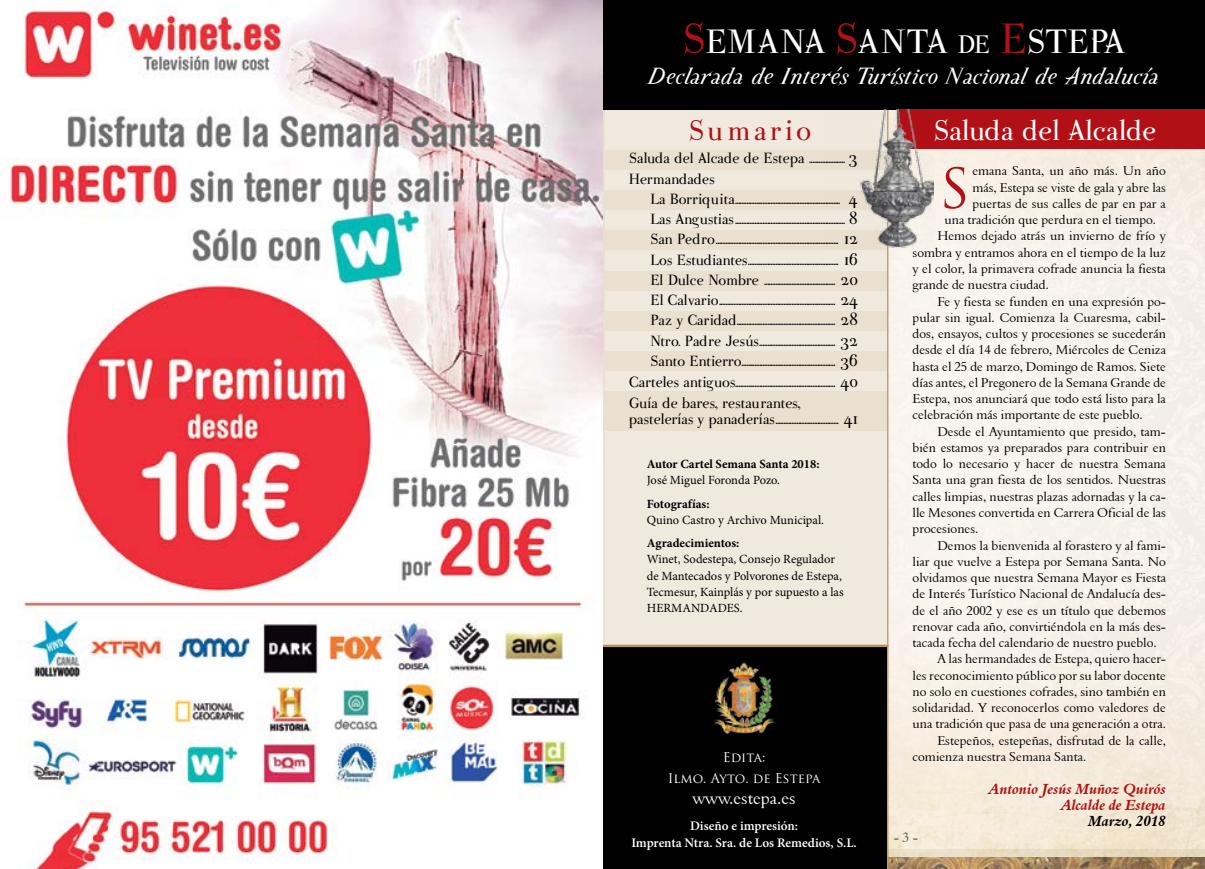
<style>
.page{position:relative;width:1205px;height:869px;background:#fff}
.page>*{position:absolute;margin:0;border:0;box-sizing:border-box;transform-origin:0 0}
.t1{font:53.62px "Trajan Pro";color:#b11116}
.t2{font:40px "Parma Petit";letter-spacing:.02em;color:#fff}
.t3{font:33.75px "Parma Petit";color:#fff}
.t4{font:33.75px "Parma Petit";letter-spacing:.1em;color:#b11116}
.t5{font:italic 27.5px "Parma Petit";color:#fff}
.t6{font:17.5px/20.6px "Parma Petit";color:#000}
.t7{font:17.5px "Aldine 401 BT Roman A";color:#fff}
.t8{font:15px/16.2px "Aldine 401 BT Bold Italic A";color:#b11116;text-align:right}
.t9{font:15px "Aldine 401 BT Bold Italic A";color:#000}
.t10{font:13.75px "Aldine 401 BT Roman A";color:#000}
.t11{font:13.12px "Aldine 401 BT Roman A";color:#000}
.t12{font:600 13.12px/17.5px "Minion Pro";color:#fff;text-align:center}
.t13{font:13.12px/21px "Trajan Pro";color:#fff;text-align:center}
.t14{font:12.5px/16.2px "Minion Pro";color:#000}
.t15{font:700 12.5px "Minion Pro";color:#000}
.s1{font-size:50px;color:#b11116}
.s2{font-size:30px}
</style>
<div class="page">
<img style="left:888px;top:149px;width:317px;height:719px">
<div style="left:602px;top:0;width:603px;height:110px;background:#000"></div>
<div style="left:605px;top:110px;width:283px;height:758px;background:#efe9de"></div>
<div style="left:897px;top:110px;width:308px;height:39px;background:#b11116"></div>
<div style="left:602px;top:647px;width:285px;height:221px;background:#000"></div>
<img style="left:714px;top:662px;width:62px;height:72px">
<div style="left:602px;top:150px;width:295px;height:19px;background:#e9e0cf"></div>
<div style="left:602px;top:311px;width:286px;height:20px;background:#e9e0cf"></div>
<div style="left:602px;top:230px;width:286px;height:20px;background:#e9e0cf"></div>
<div style="left:602px;top:392px;width:286px;height:39px;background:#e9e0cf"></div>
<div style="left:602px;top:190px;width:295px;height:20px;background:#e9e0cf"></div>
<div style="left:602px;top:351px;width:286px;height:20px;background:#e9e0cf"></div>
<div style="left:602px;top:271px;width:286px;height:19px;background:#e9e0cf"></div>
<hr style="left:887px;top:110px;width:1px;height:758px;background:#b49457">
<img style="left:822px;top:110px;width:112px;height:140px">
<hr style="left:602px;top:644px;width:286px;height:2px;background:#b49457">
<img style="left:6px;top:0;width:596px;height:868px">
<h2 class="t2" style="left:682px;top:19px;width:444px"><span class="s1">S</span>EMANA <span class="s1">S</span>ANTA <span class="s2">DE</span> <span class="s1">E</span>STEPA</h2>
<h3 class="t5" style="left:648px;top:61px;width:512px">Declarada de Interés Turístico Nacional de Andalucía</h3>
<h3 class="t3" style="left:934px;top:111px;width:224px">Saluda del Alcalde</h3>
<h3 class="t4" style="left:689px;top:111px;width:124px">Sumario</h3>
<h3 class="t6" style="left:629px;top:148px;width:230px">Saluda del Alcade de Estepa ...................... 3<br>Hermandades</h3>
<h3 class="t6" style="left:650px;top:189px;width:209px">La Borriquita................................................................. 4</h3>
<h3 class="t6" style="left:650px;top:209px;width:209px">Las Angustias.................................................................... 8</h3>
<h3 class="t6" style="left:650px;top:229px;width:209px">San Pedro............................................................................ 12</h3>
<h3 class="t6" style="left:650px;top:249px;width:209px">Los Estudiantes........................................................ 16</h3>
<h3 class="t6" style="left:650px;top:269px;width:209px">El Dulce Nombre ............................................ 20</h3>
<h3 class="t6" style="left:650px;top:290px;width:209px">El Calvario........................................................................ 24</h3>
<h3 class="t6" style="left:650px;top:310px;width:209px">Paz y Caridad............................................................. 28</h3>
<h3 class="t6" style="left:650px;top:330px;width:209px">Ntro. Padre Jesús............................................... 32</h3>
<h3 class="t6" style="left:650px;top:351px;width:209px">Santo Entierro.......................................................... 36</h3>
<h3 class="t6" style="left:629px;top:372px;width:230px">Carteles antiguos.............................................................. 40</h3>
<h3 class="t6" style="left:629px;top:392px;width:173px">Guía de bares, restaurantes,</h3>
<h3 class="t6" style="left:629px;top:408px;width:230px">pastelerías y panaderías....................................... 41</h3>
<h1 class="t1" style="left:939px;top:154px;width:32px">S</h1>
<p class="t11" style="left:972px;top:163px;width:195px">emana Santa, un año más. Un año</p>
<p class="t11" style="left:972px;top:179px;width:195px">más, Estepa se viste de gala y abre las</p>
<p class="t11" style="left:972px;top:195px;width:195px">puertas de sus calles de par en par a</p>
<p class="t11" style="left:944px;top:212px;width:213px">una tradición que perdura en el tiempo.</p>
<p class="t11" style="left:937px;top:228px;width:230px">Hemos dejado atrás un invierno de frío y</p>
<p class="t11" style="left:912px;top:244px;width:255px">sombra y entramos ahora en el tiempo de la luz</p>
<p class="t11" style="left:912px;top:260px;width:255px">y el color, la primavera cofrade anuncia la fiesta</p>
<p class="t11" style="left:912px;top:276px;width:138px">grande de nuestra ciudad.</p>
<p class="t11" style="left:937px;top:293px;width:230px">Fe y fiesta se funden en una expresión po-</p>
<p class="t11" style="left:912px;top:309px;width:255px">pular sin igual. Comienza la Cuaresma, cabil-</p>
<p class="t11" style="left:912px;top:325px;width:255px">dos, ensayos, cultos y procesiones se sucederán</p>
<p class="t11" style="left:912px;top:342px;width:255px">desde el día 14 de febrero, Miércoles de Ceniza</p>
<p class="t11" style="left:912px;top:358px;width:255px">hasta el 25 de marzo, Domingo de Ramos. Siete</p>
<p class="t11" style="left:912px;top:374px;width:255px">días antes, el Pregonero de la Semana Grande de</p>
<p class="t11" style="left:912px;top:390px;width:255px">Estepa, nos anunciará que todo está listo para la</p>
<p class="t11" style="left:912px;top:407px;width:232px">celebración más importante de este pueblo.</p>
<p class="t11" style="left:937px;top:423px;width:230px">Desde el Ayuntamiento que presido, tam-</p>
<p class="t11" style="left:912px;top:439px;width:255px">bién estamos ya preparados para contribuir en</p>
<p class="t11" style="left:912px;top:455px;width:255px">todo lo necesario y hacer de nuestra Semana</p>
<p class="t11" style="left:912px;top:472px;width:255px">Santa una gran fiesta de los sentidos. Nuestras</p>
<p class="t11" style="left:912px;top:488px;width:255px">calles limpias, nuestras plazas adornadas y la ca-</p>
<p class="t11" style="left:912px;top:504px;width:255px">lle Mesones convertida en Carrera Oficial de las</p>
<p class="t11" style="left:912px;top:520px;width:67px">procesiones.</p>
<p class="t11" style="left:937px;top:537px;width:230px">Demos la bienvenida al forastero y al fami-</p>
<p class="t11" style="left:912px;top:553px;width:255px">liar que vuelve a Estepa por Semana Santa. No</p>
<p class="t11" style="left:912px;top:569px;width:255px">olvidamos que nuestra Semana Mayor es Fiesta</p>
<p class="t11" style="left:912px;top:585px;width:255px">de Interés Turístico Nacional de Andalucía des-</p>
<p class="t11" style="left:912px;top:602px;width:255px">de el año 2002 y ese es un título que debemos</p>
<p class="t11" style="left:912px;top:618px;width:255px">renovar cada año, convirtiéndola en la más des-</p>
<p class="t11" style="left:912px;top:634px;width:246px">tacada fecha del calendario de nuestro pueblo.</p>
<p class="t11" style="left:937px;top:650px;width:230px">A las hermandades de Estepa, quiero hacer-</p>
<p class="t11" style="left:912px;top:667px;width:255px">les reconocimiento público por su labor docente</p>
<p class="t11" style="left:912px;top:683px;width:255px">no solo en cuestiones cofrades, sino también en</p>
<p class="t11" style="left:912px;top:699px;width:255px">solidaridad. Y reconocerlos como valedores de</p>
<p class="t11" style="left:912px;top:715px;width:255px">una tradición que pasa de una generación a otra.</p>
<p class="t11" style="left:937px;top:732px;width:230px">Estepeños, estepeñas, disfrutad de la calle,</p>
<p class="t11" style="left:912px;top:748px;width:175px">comienza nuestra Semana Santa.</p>
<p class="t8" style="left:989px;top:779px;width:178px">Antonio Jesús Muñoz Quirós<br>Alcalde de Estepa</p>
<p class="t9" style="left:1088px;top:811px;width:79px">Marzo, 2018</p>
<p class="t15" style="left:647px;top:455px;width:174px">Autor Cartel Semana Santa 2018:</p>
<p class="t14" style="left:647px;top:472px;width:135px">José Miguel Foronda Pozo.</p>
<p class="t15" style="left:647px;top:494px;width:64px">Fotografías:</p>
<p class="t14" style="left:647px;top:511px;width:179px">Quino Castro y Archivo Municipal.</p>
<p class="t15" style="left:647px;top:534px;width:94px">Agradecimientos:</p>
<p class="t14" style="left:647px;top:551px;width:198px">Winet, Sodestepa, Consejo Regulador de Mantecados y Polvorones de Estepa,<br>Tecmesur, Kainplás y por supuesto a las<br>HERMANDADES.</p>
<p class="t13" style="left:668px;top:746px;width:154px">Edita:<br>Ilmo. Ayto. de Estepa</p>
<h3 class="t7" style="left:692px;top:787px;width:105px">www.estepa.es</h3>
<p class="t12" style="left:631px;top:816px;width:227px">Diseño e impresión:<br>Imprenta Ntra. Sra. de Los Remedios, S.L.</p>
<p class="t10" style="left:894px;top:828px;width:26px">- 3 -</p>
</div>
